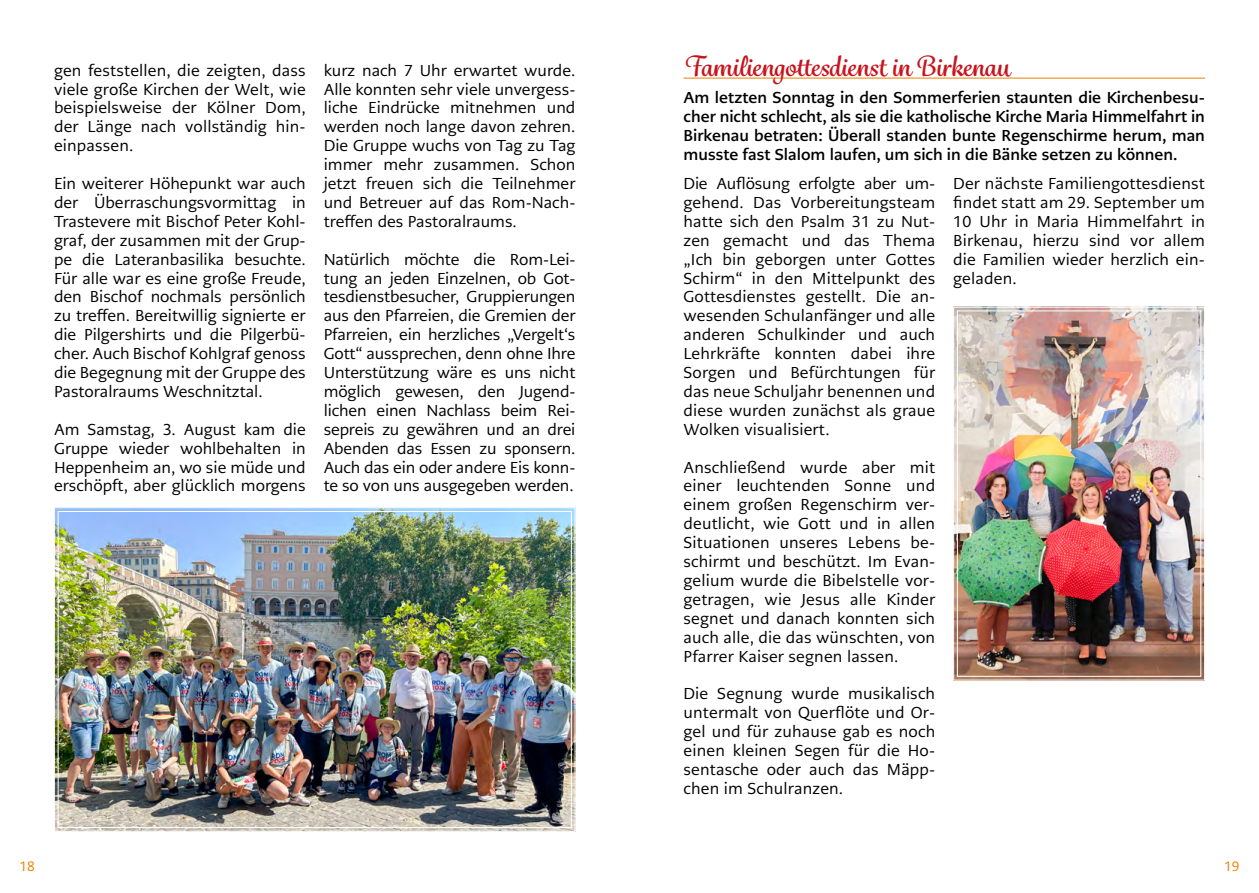
<style>
.page{position:relative;width:1259px;height:893px;background:#fff}
.page>*{position:absolute;margin:0;border:0;box-sizing:border-box;transform-origin:0 0}
.Header_MöBi{font:700 27px "Grafolita Script";color:#c7141c}
.Fließtext_MöBi{font:15.75px/18.9px "PMN Caecilia Sans Text";color:#000;text-align:justify}
.Subhead_MöBi{font:700 15.75px/18.9px "PMN Caecilia Sans Text";color:#000;text-align:justify}
.t1{font:13.5px "PMN Caecilia Sans Text";color:#ef8000}
</style>
<div class="page">
<img style="left:54px;top:507px;width:522px;height:325px">
<div style="left:58px;top:511px;width:514px;height:317px;border:1px solid #fff"></div>
<hr style="left:683px;top:78px;width:522px;height:1px;background:#ef8000">
<img style="left:953px;top:306px;width:252px;height:375px">
<div style="left:957px;top:311px;width:244px;height:366px;border:1px solid #fff"></div>
<p class="Fließtext_MöBi" style="left:54px;top:61px;width:253px">gen feststellen, die zeigten, dass viele große Kirchen der Welt, wie beispielsweise der Kölner Dom, der Länge nach vollständig hin&shy;einpassen.</p>
<p class="Fließtext_MöBi" style="left:54px;top:174px;width:253px">Ein weiterer Höhepunkt war auch der Überraschungsvormittag in Trastevere mit Bischof Peter Kohl&shy;graf, der zusammen mit der Grup&shy;pe die Lateranbasilika besuchte.<br>Für alle war es eine große Freude, den Bischof nochmals persönlich zu treffen. Bereitwillig signierte er die Pilgershirts und die Pilgerbü&shy;cher. Auch Bischof Kohlgraf genoss die Begegnung mit der Gruppe des Pastoralraums Weschnitztal.</p>
<p class="Fließtext_MöBi" style="left:54px;top:420px;width:253px">Am Samstag, 3. August kam die Gruppe wieder wohlbehalten in Heppenheim an, wo sie müde und erschöpft, aber glücklich morgens</p>
<p class="Fließtext_MöBi" style="left:324px;top:61px;width:253px;text-align:left">kurz nach 7 Uhr erwartet wurde.<br>Alle konnten sehr viele unvergess&shy;liche Eindrücke mitnehmen und werden noch lange davon zehren.<br>Die Gruppe wuchs von Tag zu Tag immer mehr zusammen. Schon jetzt freuen sich die Teilnehmer und Betreuer auf das Rom-Nach&shy;treffen des Pastoralraums.</p>
<p class="Fließtext_MöBi" style="left:324px;top:250px;width:253px">Natürlich möchte die Rom-Lei&shy;tung an jeden Einzelnen, ob Got&shy;tesdienstbesucher, Gruppierungen aus den Pfarreien, die Gremien der Pfarreien, ein herzliches „Vergelt‘s Gott“ aussprechen, denn ohne Ihre Unterstützung wäre es uns nicht möglich gewesen, den Jugend&shy;lichen einen Nachlass beim Rei&shy;sepreis zu gewähren und an drei Abenden das Essen zu sponsern.<br>Auch das ein oder andere Eis konn&shy;te so von uns ausgegeben werden.</p>
<p class="Header_MöBi" style="left:683px;top:48px;width:327px">Familiengottesdienst in Birkenau</p>
<p class="Subhead_MöBi" style="left:683px;top:88px;width:523px">Am letzten Sonntag in den Sommerferien staunten die Kirchenbesu&shy;cher nicht schlecht, als sie die katholische Kirche Maria Himmelfahrt in Birkenau betraten: Überall standen bunte Regenschirme herum, man musste fast Slalom laufen, um sich in die Bänke setzen zu können.</p>
<p class="Fließtext_MöBi" style="left:683px;top:174px;width:253px">Die Auflösung erfolgte aber um&shy;gehend. Das Vorbereitungsteam hatte sich den Psalm 31 zu Nut&shy;zen gemacht und das Thema „Ich bin geborgen unter Gottes Schirm“ in den Mittelpunkt des Gottesdienstes gestellt. Die an&shy;wesenden Schulanfänger und alle anderen Schulkinder und auch Lehrkräfte konnten dabei ihre Sorgen und Befürchtungen für das neue Schuljahr benennen und diese wurden zunächst als graue Wolken visualisiert.</p>
<p class="Fließtext_MöBi" style="left:683px;top:457px;width:253px">Anschließend wurde aber mit einer leuchtenden Sonne und einem großen Regenschirm ver&shy;deutlicht, wie Gott und in allen Situationen unseres Lebens be&shy;schirmt und beschützt. Im Evan&shy;gelium wurde die Bibelstelle vor&shy;getragen, wie Jesus alle Kinder segnet und danach konnten sich auch alle, die das wünschten, von Pfarrer Kaiser segnen lassen.</p>
<p class="Fließtext_MöBi" style="left:683px;top:684px;width:253px">Die Segnung wurde musikalisch untermalt von Querflöte und Or&shy;gel und für zuhause gab es noch einen kleinen Segen für die Ho&shy;sentasche oder auch das Mäpp&shy;chen im Schulranzen.</p>
<p class="Fließtext_MöBi" style="left:953px;top:174px;width:253px">Der nächste Familiengottesdienst findet statt am 29. September um 10 Uhr in Maria Himmelfahrt in Birkenau, hierzu sind vor allem die Familien wieder herzlich ein&shy;geladen.</p>
<p class="t1" style="left:19px;top:857px;width:17px">18</p>
<p class="t1" style="left:1224px;top:857px;width:17px">19</p>
</div>
